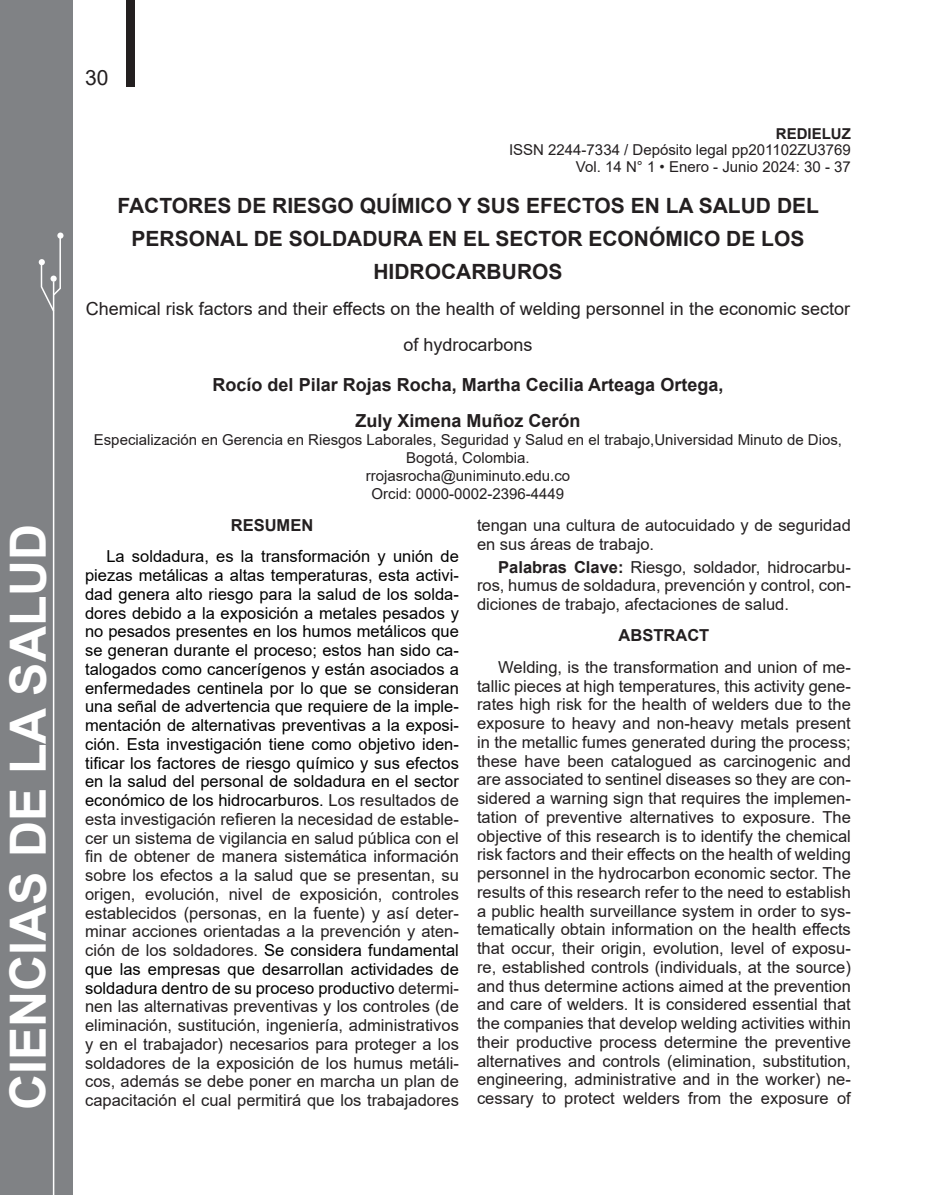
<style>
.page{position:relative;width:936px;height:1195px;background:#fff}
.page>*{position:absolute;margin:0;border:0;box-sizing:border-box;transform-origin:0 0}
.t1{font:700 49.95px "Arial";color:#fff}
.art-titulo-esp{font:700 21px/33px "Arial";color:#231f20;text-align:center}
.t2{font:21px "Arial";color:#231f20}
.art-titulo-eng{font:18px/36px "Arial";color:#231f20;text-align:center}
.art-autor{font:700 18px/36px "Arial";color:#231f20;text-align:center}
.art-contenido{font:16.5px/18.8px "Arial";color:#000;text-align:justify}
.art-contenido-2{font:16.5px/18.8px "Arial";color:#231f20;text-align:justify}
.art-titulo-resumen{font:700 16.5px "Arial";color:#231f20}
.art-desc{font:15px/18px "Arial";color:#231f20;text-align:center}
.t3{font:700 15px "Arial";color:#231f20}
.s1{color:#231f20}
.s2{font-weight:700}
</style>
<div class="page">
<div style="left:126px;top:0;width:8px;height:87px;background:#231f20"></div>
<div style="left:0;top:0;width:73px;height:1195px;background:#808285"></div>
<hr style="left:53px;top:281px;width:1px;height:914px;background:#fff">
<svg style="left:39px;top:234px;width:23px;height:79px"></svg>
<p class="t1" style="left:-7px;top:1110px;width:588px;rotate:-90deg">CIENCIAS DE LA SALUD</p>
<p class="t2" style="left:85px;top:64px;width:25px">30</p>
<p class="t3" style="left:775px;top:123px;width:76px">REDIELUZ</p>
<p class="art-desc" style="left:509px;top:141px;width:343px">ISSN 2244-7334 / Depósito legal pp201102ZU3769</p>
<p class="art-desc" style="left:576px;top:157px;width:276px">Vol. 14 N° 1 • Enero - Junio 2024: 30 - 37</p>
<p class="art-titulo-esp" style="left:117px;top:189px;width:703px">FACTORES DE RIESGO QUÍMICO Y SUS EFECTOS EN LA SALUD DEL<br>PERSONAL DE SOLDADURA EN EL SECTOR ECONÓMICO DE LOS<br>HIDROCARBUROS</p>
<p class="art-titulo-eng" style="left:86px;top:291px;width:765px">Chemical risk factors and their effects on the health of welding personnel in the economic sector of hydrocarbons</p>
<p class="art-autor" style="left:212px;top:367px;width:512px">Rocío del Pilar Rojas Rocha, Martha Cecilia Arteaga Ortega,<br>Zuly Ximena Muñoz Cerón</p>
<p class="art-desc" style="left:94px;top:431px;width:749px">Especialización en Gerencia en Riesgos Laborales, Seguridad y Salud en el trabajo,Universidad Minuto de Dios,<br>Bogotá, Colombia.</p>
<p class="art-desc" style="left:365px;top:467px;width:206px">rrojasrocha@uniminuto.edu.co</p>
<p class="art-desc" style="left:371px;top:485px;width:194px">Orcid: 0000-0002-2396-4449</p>
<p class="art-titulo-resumen" style="left:231px;top:513px;width:84px">RESUMEN</p>
<p class="art-contenido" style="left:85px;top:547px;width:375px;text-indent:21px">La soldadura, es la transformación y unión de piezas metálicas a altas temperaturas, esta activi&shy;dad genera alto riesgo para la salud de los solda&shy;dores debido a la exposición a metales pesados y no pesados presentes en los humos metálicos que se generan durante el proceso; estos han sido ca&shy;talogados como cancerígenos y están asociados a enfermedades centinela por lo que se consideran una señal de advertencia que requiere de la imple&shy;mentación de alternativas preventivas a la exposi&shy;ción. Esta investigación tiene como objetivo iden&shy;tificar los factores de riesgo químico y sus efectos en la salud del personal de soldadura en el sector económico de los hidrocarburos. <span class="s1">Los resultados de esta investigación refieren la necesidad de estable&shy;cer un sistema de vigilancia en salud pública con el fin de obtener de manera sistemática información sobre los efectos a la salud que se presentan, su origen, evolución, nivel de exposición, controles establecidos (personas, en la fuente) y así deter&shy;minar acciones orientadas a la prevención y aten&shy;ción de los soldadores.</span> Se considera fundamental que las empresas que desarrollan actividades de soldadura dentro de su proceso productivo <span class="s1">determi&shy;nen las alternativas preventivas y los controles (de eliminación, sustitución, ingeniería, administrativos y en el trabajador) necesarios para proteger a los soldadores de la exposición de los humus metáli&shy;cos, además se debe poner en marcha un plan de capacitación el cual permitirá que los trabajadores</span></p>
<p class="art-contenido-2" style="left:477px;top:515px;width:375px">tengan una cultura de autocuidado y de seguridad en sus áreas de trabajo.</p>
<p class="art-contenido-2" style="left:477px;top:557px;width:375px;text-indent:21px"><span class="s2">Palabras Clave:</span> Riesgo, soldador, hidrocarbu&shy;ros, humus de soldadura, prevención y control, con&shy;diciones de trabajo, afectaciones de salud.</p>
<p class="art-titulo-resumen" style="left:618px;top:624px;width:92px">ABSTRACT</p>
<p class="art-contenido-2" style="left:477px;top:657px;width:375px;text-indent:21px">Welding, is the transformation and union of me&shy;tallic pieces at high temperatures, this activity gene&shy;rates high risk for the health of welders due to the exposure to heavy and non-heavy metals present in the metallic fumes generated during the process; these have been catalogued as carcinogenic and are associated to sentinel diseases so they are con&shy;sidered a warning sign that requires the implemen&shy;tation of preventive alternatives to exposure. The objective of this research is to identify the chemical risk factors and their effects on the health of welding personnel in the hydrocarbon economic sector. The results of this research refer to the need to establish a public health surveillance system in order to sys&shy;tematically obtain information on the health effects that occur, their origin, evolution, level of exposu&shy;re, established controls (individuals, at the source) and thus determine actions aimed at the prevention and care of welders. It is considered essential that the companies that develop welding activities within their productive process determine the preventive alternatives and controls (elimination, substitution, engineering, administrative and in the worker) ne&shy;cessary to protect welders from the exposure of</p>
</div>
